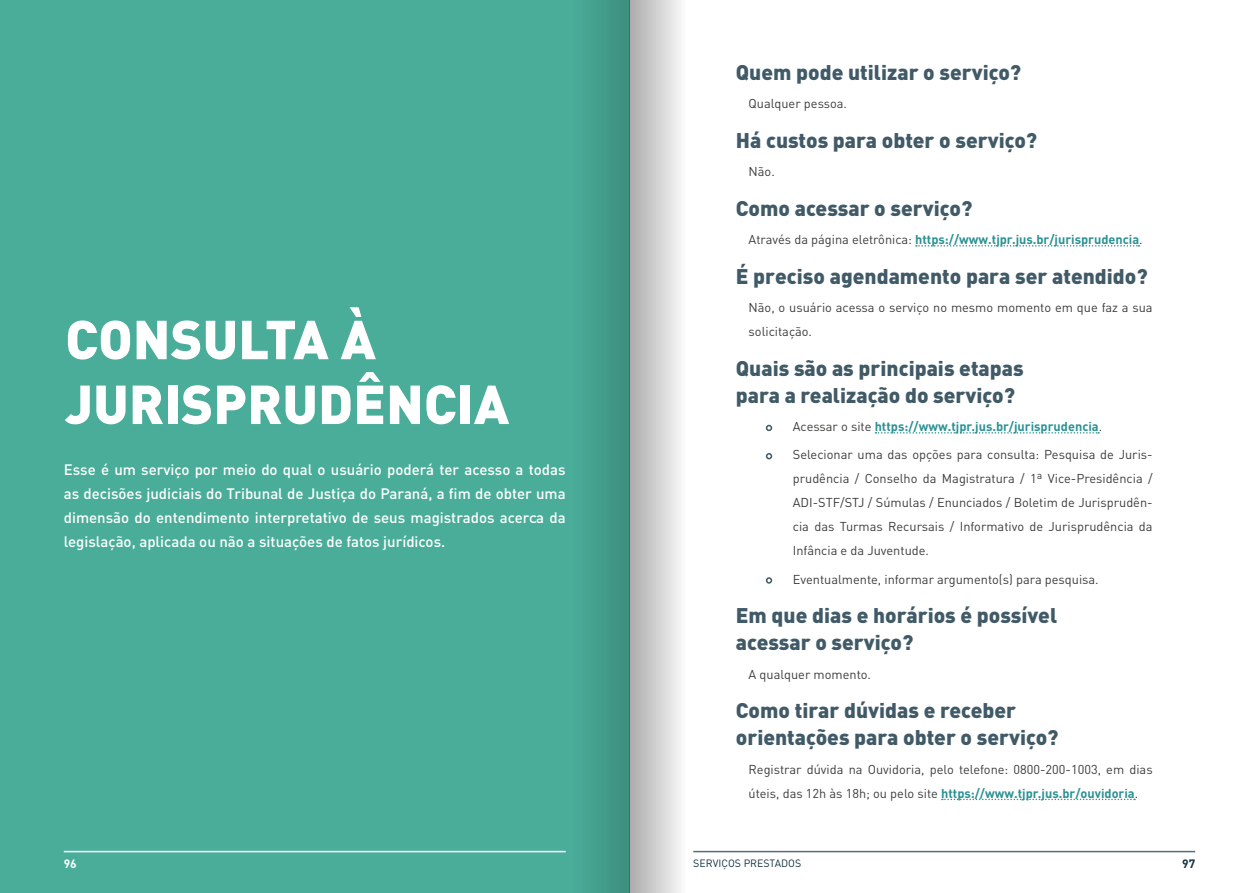
<style>
.page{position:relative;width:1259px;height:893px;background:#fff}
.page>*{position:absolute;margin:0;border:0;box-sizing:border-box;transform-origin:0 0}
.t1{font:900 54px/64.8px "DIN Pro";color:#fff}
.t2{font:900 21px/27px "DIN Pro";color:#415a67}
.t3{font:500 15px/24px "DIN Pro";color:#fff;text-align:justify}
.t4{font:12.75px/24px "DIN Pro";color:#3c3c3b}
.t5{font:700 12.75px "DIN Pro";color:#2a9193}
.t6{font:700 12px "DIN Pro";color:#fff}
.t7{font:700 12px "DIN Pro";color:#123040}
.t8{font:10.5px "DIN Pro";color:#123040}
.s1{font-weight:400;color:#3c3c3b}
.s2{font-weight:700;color:#2a9193}
</style>
<div class="page">
<hr style="left:693px;top:851px;width:502px;height:1px;background:#596e79">
<div style="left:0;top:0;width:629px;height:893px;background:#4aad99"></div>
<hr style="left:64px;top:851px;width:502px;height:1px;background:#fff">
<svg style="left:916px;top:245px;width:223px;height:2px"></svg>
<svg style="left:875px;top:432px;width:224px;height:2px"></svg>
<svg style="left:942px;top:799px;width:193px;height:1px"></svg>
<svg style="left:766px;top:425px;width:6px;height:6px"></svg>
<svg style="left:766px;top:453px;width:6px;height:6px"></svg>
<div style="left:766px;top:577px;width:6px;height:7px;border:2px solid #415a66;border-radius:50%"></div>
<svg style="left:629px;top:0;width:96px;height:893px"></svg>
<div style="left:533px;top:0;width:96px;height:893px;background:linear-gradient(to right,#4eb5a0,#3f9382)"></div>
<h1 class="t1" style="left:65px;top:305px;width:445px">CONSULTA À<br>JURISPRUDÊNCIA</h1>
<p class="t3" style="left:64px;top:457px;width:503px">Esse é um serviço por meio do qual o usuário poderá ter acesso a todas as decisões judiciais do Tribunal de Justiça do Paraná, a fim de obter uma dimensão do entendimento interpretativo de seus magistrados acerca da legislação, aplicada ou não a situações de fatos jurídicos.</p>
<h2 class="t2" style="left:736px;top:58px;width:287px">Quem pode utilizar o serviço?</h2>
<p class="t4" style="left:748px;top:91px;width:100px">Qualquer pessoa.</p>
<h2 class="t2" style="left:736px;top:126px;width:303px">Há custos para obter o serviço?</h2>
<p class="t4" style="left:748px;top:159px;width:28px">Não.</p>
<h2 class="t2" style="left:736px;top:194px;width:238px">Como acessar o serviço?</h2>
<p class="t5" style="left:748px;top:231px;width:395px"><span class="s1">Através da página eletrônica:</span> https://www.tjpr.jus.br/jurisprudencia<span class="s1">.</span></p>
<h2 class="t2" style="left:736px;top:262px;width:413px">É preciso agendamento para ser atendido?</h2>
<p class="t4" style="left:748px;top:295px;width:405px">Não, o usuário acessa o serviço no mesmo momento em que faz a sua solicitação.</p>
<h2 class="t2" style="left:736px;top:354px;width:289px">Quais são as principais etapas para a realização do serviço?</h2>
<p class="t5" style="left:793px;top:418px;width:311px"><span class="s1">Acessar o site</span> https://www.tjpr.jus.br/jurisprudencia<span class="s1">.</span></p>
<p class="t4" style="left:793px;top:442px;width:361px;text-align:justify">Selecionar uma das opções para consulta: Pesquisa de Juris&shy;prudência / Conselho da Magistratura / 1ª Vice-Presidência / ADI-STF/STJ / Súmulas / Enunciados / Boletim de Jurisprudên&shy;cia das Turmas Recursais / Informativo de Jurisprudência da Infância e da Juventude.</p>
<p class="t4" style="left:793px;top:566px;width:307px">Eventualmente, informar argumento(s) para pesquisa.</p>
<h2 class="t2" style="left:736px;top:601px;width:323px">Em que dias e horários é possível acessar o serviço?</h2>
<p class="t4" style="left:748px;top:661px;width:124px">A qualquer momento.</p>
<h2 class="t2" style="left:736px;top:696px;width:324px">Como tirar dúvidas e receber orientações para obter o serviço?</h2>
<p class="t4" style="left:748px;top:757px;width:405px">Registrar dúvida na Ouvidoria, pelo telefone: 0800-200-1003, em dias úteis, das 12h às 18h; ou pelo site <span class="s2">https://www.tjpr.jus.br/ouvidoria</span>.</p>
<p class="t6" style="left:64px;top:856px;width:15px">96</p>
<p class="t8" style="left:693px;top:856px;width:109px">SERVIÇOS PRESTADOS</p>
<p class="t7" style="left:1182px;top:856px;width:15px">97</p>
</div>
